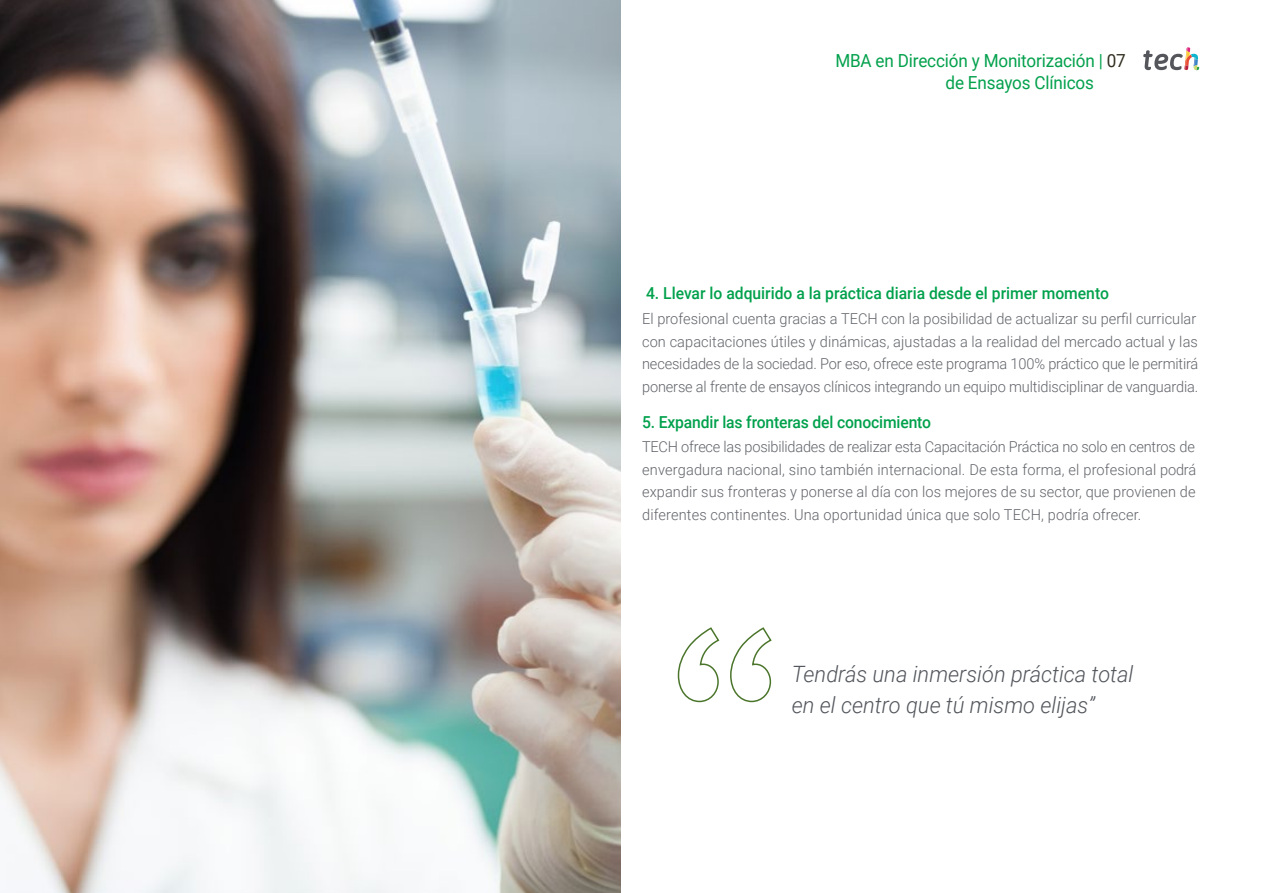
<style>
.page{position:relative;width:1263px;height:893px;background:#fff}
.page>*{position:absolute;margin:0;border:0;box-sizing:border-box;transform-origin:0 0}
.t1{font:italic 300 22.5px/31.5px "Roboto";color:#52555b}
.t2{font:18px/22.5px "Roboto";letter-spacing:-.01em;color:#04a14d;scale:.95 1}
.t3{font:500 16.5px "Roboto";color:#01a14c;scale:.95 1}
.t4{font:300 15px/22.5px "Roboto";letter-spacing:.005em;color:#61646a}
.s1{color:#312e20}
</style>
<div class="page">
<img style="left:0;top:0;width:621px;height:893px">
<svg style="left:677px;top:627px;width:95px;height:76px"></svg>
<svg style="left:1143px;top:47px;width:56px;height:24px"></svg>
<p class="t2" style="left:945px;top:48px;width:191px;text-indent:-110px">MBA en Dirección y Monitorización | <span class="s1">07 </span>de Ensayos Clínicos</p>
<p class="t3" style="left:646px;top:282px;width:489px">4. Llevar lo adquirido a la práctica diaria desde el primer momento</p>
<p class="t4" style="left:642px;top:307px;width:558px">El profesional cuenta gracias a TECH con la posibilidad de actualizar su perfil curricular con capacitaciones útiles y dinámicas, ajustadas a la realidad del mercado actual y las necesidades de la sociedad. Por eso, ofrece este programa 100% práctico que le permitirá ponerse al frente de ensayos clínicos integrando un equipo multidisciplinar de vanguardia.</p>
<p class="t3" style="left:642px;top:410px;width:306px">5. Expandir las fronteras del conocimiento</p>
<p class="t4" style="left:642px;top:435px;width:555px;text-align:justify">TECH ofrece las posibilidades de realizar esta Capacitación Práctica no solo en centros de envergadura nacional, sino también internacional. De esta forma, el profesional podrá expandir sus fronteras y ponerse al día con los mejores de su sector, que provienen de diferentes continentes. Una oportunidad única que solo TECH, podría ofrecer.</p>
<h1 class="t1" style="left:792px;top:657px;width:343px">Tendrás una inmersión práctica total en el centro que tú mismo elijas”</h1>
</div>
